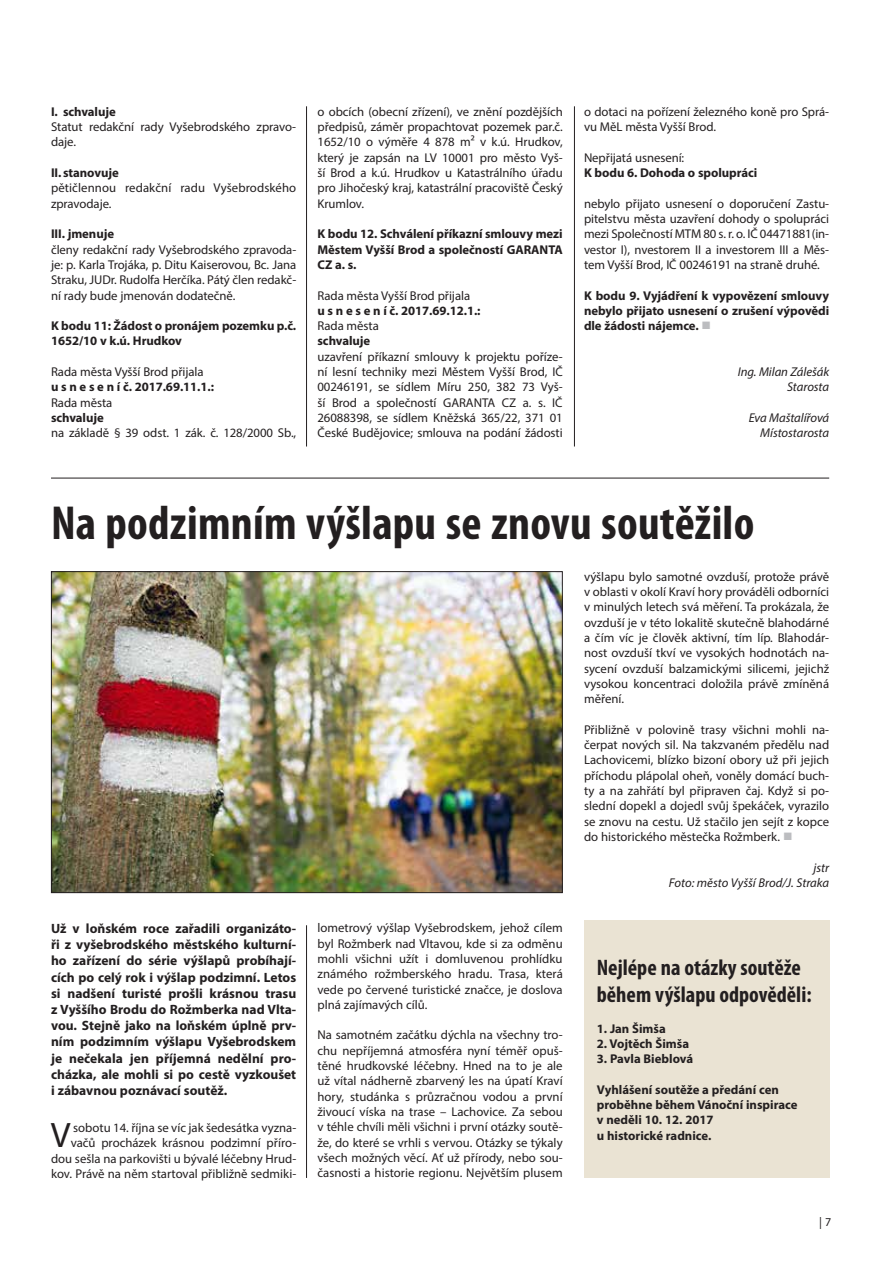
<style>
.page{position:relative;width:893px;height:1263px;background:#fff}
.page>*{position:absolute;margin:0;border:0;box-sizing:border-box;transform-origin:0 0}
.t1{font:700 condensed 48px "Myriad Pro";letter-spacing:.005em;color:#231f20}
.t2{font:35.4px "Myriad Pro";color:#231f20}
.t3{font:700 condensed 22.5px/27px "Myriad Pro";color:#231f20}
.t4{font:700 13.5px/16.2px "Myriad Pro";color:#231f20;text-align:justify}
.t5{font:12.75px/15.3px "Myriad Pro";letter-spacing:-.005em;color:#231f20;text-align:justify}
.t6{font:700 12.75px/15.3px "Myriad Pro";letter-spacing:-.005em;color:#231f20}
.t7{font:italic 12.75px/15.3px "Myriad Pro";letter-spacing:-.005em;color:#231f20;text-align:right}
.t8{font:12px "Myriad Pro";color:#231f20}
.s1{color:#bcbdc0}
</style>
<div class="page">
<hr style="left:306px;top:106px;width:1px;height:340px;background:#231f20">
<hr style="left:574px;top:106px;width:1px;height:340px;background:#231f20">
<div style="left:584px;top:920px;width:245px;height:258px;background:#eae3d3"></div>
<hr style="left:51px;top:478px;width:778px;height:1px;background:#231f20">
<img style="left:53px;top:573px;width:508px;height:318px">
<div style="left:51px;top:571px;width:512px;height:322px;border:1px solid #231f20"></div>
<hr style="left:306px;top:925px;width:1px;height:253px;background:#231f20">
<p class="t6" style="left:51px;top:104px;width:66px">I. schvaluje</p>
<p class="t5" style="left:51px;top:119px;width:247px">Statut redakční rady Vyšebrodského zpravo&shy;daje.</p>
<p class="t6" style="left:51px;top:165px;width:69px">II. stanovuje</p>
<p class="t5" style="left:51px;top:180px;width:247px">pětičlennou redakční radu Vyšebrodského zpravodaje.</p>
<p class="t6" style="left:51px;top:226px;width:65px">III. jmenuje</p>
<p class="t5" style="left:51px;top:241px;width:247px">členy redakční rady Vyšebrodského zpravoda&shy;je: p. Karla Trojáka, p. Ditu Kaiserovou, Bc. Jana Straku, JUDr. Rudolfa Herčíka. Pátý člen redakč&shy;ní rady bude jmenován dodatečně.</p>
<p class="t6" style="left:51px;top:318px;width:247px">K bodu 11: Žádost o pronájem pozemku p.č.<br>1652/10 v k.ú. Hrudkov</p>
<p class="t5" style="left:51px;top:364px;width:154px">Rada města Vyšší Brod přijala</p>
<p class="t6" style="left:51px;top:379px;width:165px">u s n e s e n í č. 2017.69.11.1.:</p>
<p class="t5" style="left:51px;top:394px;width:63px">Rada města</p>
<p class="t6" style="left:51px;top:410px;width:54px">schvaluje</p>
<p class="t5" style="left:51px;top:425px;width:247px">na základě § 39 odst. 1 zák. č. 128/2000 Sb.,</p>
<p class="t5" style="left:317px;top:104px;width:247px">o obcích (obecní zřízení), ve znění pozdějších předpisů, záměr propachtovat pozemek par.č.<br>1652/10 o výměře 4 878 m² v k.ú. Hrudkov, který je zapsán na LV 10001 pro město Vyš&shy;ší Brod a k.ú. Hrudkov u Katastrálního úřadu pro Jihočeský kraj, katastrální pracoviště Český Krumlov.</p>
<p class="t6" style="left:317px;top:226px;width:247px;text-align:justify">K bodu 12. Schválení příkazní smlouvy mezi Městem Vyšší Brod a společností GARANTA CZ a. s.</p>
<p class="t5" style="left:317px;top:287px;width:154px">Rada města Vyšší Brod přijala</p>
<p class="t6" style="left:317px;top:302px;width:165px">u s n e s e n í č. 2017.69.12.1.:</p>
<p class="t5" style="left:317px;top:318px;width:63px">Rada města</p>
<p class="t6" style="left:317px;top:333px;width:54px">schvaluje</p>
<p class="t5" style="left:317px;top:349px;width:247px">uzavření příkazní smlouvy k projektu poříze&shy;ní lesní techniky mezi Městem Vyšší Brod, IČ 00246191, se sídlem Míru 250, 382 73 Vyš&shy;ší Brod a společností GARANTA CZ a. s. IČ 26088398, se sídlem Kněžská 365/22, 371 01<br>České Budějovice; smlouva na podání žádosti</p>
<p class="t5" style="left:584px;top:104px;width:247px">o dotaci na pořízení železného koně pro Sprá&shy;vu MěL města Vyšší Brod.</p>
<p class="t5" style="left:584px;top:150px;width:102px">Nepřijatá usnesení:</p>
<p class="t6" style="left:584px;top:165px;width:175px">K bodu 6. Dohoda o spolupráci</p>
<p class="t5" style="left:584px;top:196px;width:247px">nebylo přijato usnesení o doporučení Zastu&shy;pitelstvu města uzavření dohody o spolupráci mezi Společností MTM 80 s. r. o. IČ 04471881(in&shy;vestor I), nvestorem II a investorem III a Měs&shy;tem Vyšší Brod, IČ 00246191 na straně druhé.</p>
<p class="t6" style="left:584px;top:287px;width:247px;text-align:justify">K bodu 9. Vyjádření k vypovězení smlouvy nebylo přijato usnesení o zrušení výpovědi dle žádosti nájemce. <span class="s1">■</span></p>
<p class="t7" style="left:738px;top:364px;width:93px">Ing. Milan Zálešák<br>Starosta</p>
<p class="t7" style="left:749px;top:410px;width:82px">Eva Maštalířová<br>Místostarosta</p>
<h1 class="t1" style="left:51px;top:493px;width:705px">Na podzimním výšlapu se znovu soutěžilo</h1>
<p class="t5" style="left:584px;top:569px;width:247px">výšlapu bylo samotné ovzduší, protože právě v oblasti v okolí Kraví hory prováděli odborníci v minulých letech svá měření. Ta prokázala, že ovzduší je v této lokalitě skutečně blahodárné a čím víc je člověk aktivní, tím líp. Blahodár&shy;nost ovzduší tkví ve vysokých hodnotách na&shy;sycení ovzduší balzamickými silicemi, jejichž vysokou koncentraci doložila právě zmíněná měření.</p>
<p class="t5" style="left:584px;top:722px;width:247px">Přibližně v polovině trasy všichni mohli na&shy;čerpat nových sil. Na takzvaném předělu nad Lachovicemi, blízko bizoní obory už při jejich příchodu plápolal oheň, voněly domácí buch&shy;ty a na zahřátí byl připraven čaj. Když si po&shy;slední dopekl a dojedl svůj špekáček, vyrazilo se znovu na cestu. Už stačilo jen sejít z kopce do historického městečka Rožmberk. <span class="s1">■</span></p>
<p class="t7" style="left:669px;top:859px;width:162px">jstr<br>Foto: město Vyšší Brod/J. Straka</p>
<p class="t4" style="left:51px;top:920px;width:247px">Už v loňském roce zařadili organizáto&shy;ři z vyšebrodského městského kulturní&shy;ho zařízení do série výšlapů probíhají&shy;cích po celý rok i výšlap podzimní. Letos si nadšení turisté prošli krásnou trasu z Vyššího Brodu do Rožmberka nad Vlta&shy;vou. Stejně jako na loňském úplně prv&shy;ním podzimním výšlapu Vyšebrodskem je nečekala jen příjemná nedělní pro&shy;cházka, ale mohli si po cestě vyzkoušet i zábavnou poznávací soutěž.</p>
<h2 class="t2" style="left:51px;top:1113px;width:21px">V</h2>
<p class="t5" style="left:51px;top:1120px;width:247px;text-align:right">sobotu 14. října se víc jak šedesátka vyzna&shy;vačů procházek krásnou podzimní příro&shy;dou sešla na parkovišti u bývalé léčebny Hrud&shy;kov. Právě na něm startoval přibližně sedmiki-</p>
<p class="t5" style="left:317px;top:920px;width:247px">lometrový výšlap Vyšebrodskem, jehož cílem byl Rožmberk nad Vltavou, kde si za odměnu mohli všichni užít i domluvenou prohlídku známého rožmberského hradu. Trasa, která vede po červené turistické značce, je doslova plná zajímavých cílů.</p>
<p class="t5" style="left:317px;top:1027px;width:247px">Na samotném začátku dýchla na všechny tro&shy;chu nepříjemná atmosféra nyní téměř opuš&shy;těné hrudkovské léčebny. Hned na to je ale už vítal nádherně zbarvený les na úpatí Kraví hory, studánka s průzračnou vodou a první živoucí víska na trase – Lachovice. Za sebou v téhle chvíli měli všichni i první otázky soutě&shy;že, do které se vrhli s vervou. Otázky se týkaly všech možných věcí. Ať už přírody, nebo sou&shy;časnosti a historie regionu. Největším plusem</p>
<h3 class="t3" style="left:597px;top:953px;width:216px">Nejlépe na otázky soutěže během výšlapu odpověděli:</h3>
<p class="t6" style="left:597px;top:1020px;width:71px">1. Jan Šimša</p>
<p class="t6" style="left:597px;top:1035px;width:94px">2. Vojtěch Šimša</p>
<p class="t6" style="left:597px;top:1051px;width:98px">3. Pavla Bieblová</p>
<p class="t6" style="left:597px;top:1081px;width:202px">Vyhlášení soutěže a předání cen proběhne během Vánoční inspirace v neděli 10. 12. 2017<br>u historické radnice.</p>
<p class="t8" style="left:819px;top:1214px;width:14px">| 7</p>
</div>
